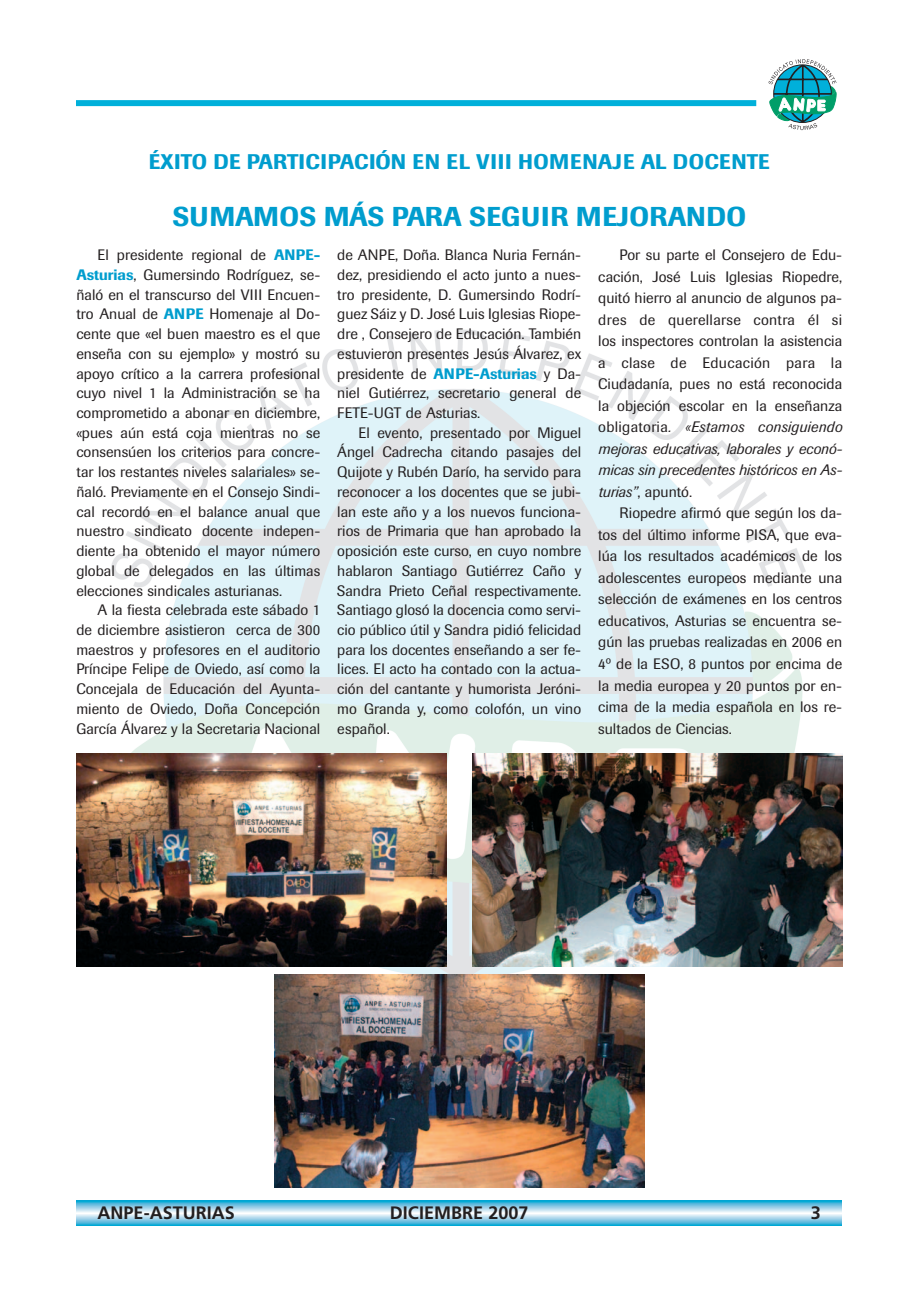
<style>
.page{position:relative;width:919px;height:1289px;background:#fff}
.page>*{position:absolute;margin:0;border:0;box-sizing:border-box;transform-origin:0 0}
.t1{font:500 27px "Imago";letter-spacing:.01em;color:#009dce}
.t2{font:500 21px "Imago";letter-spacing:.02em;color:#009dce}
.t3{font:700 18px "Frutiger LT Std";color:#231f20}
.t4{font:15px/19.6px "Imago";color:#231f20;text-align:justify}
.s1{font-weight:500;color:#009dce}
.s2{font-style:italic}
</style>
<div class="page">
<img style="left:106px;top:329px;width:706px;height:728px">
<div style="left:76px;top:1200px;width:766px;height:25px;background:#00a7d4"></div>
<svg style="left:76px;top:1223px;width:766px;height:1px"></svg>
<svg style="left:76px;top:1202px;width:766px;height:21px;background:#40b4db"></svg>
<div style="left:76px;top:1203px;width:766px;height:19px;background:#6cbee0"></div>
<div style="left:76px;top:1203px;width:766px;height:18px;background:#50b5db"></div>
<svg style="left:76px;top:1204px;width:766px;height:17px;background:#71c0e1"></svg>
<svg style="left:76px;top:1205px;width:766px;height:15px;background:#85c7e4"></svg>
<svg style="left:76px;top:1206px;width:766px;height:13px;background:#99cfe8"></svg>
<svg style="left:76px;top:1207px;width:766px;height:11px;background:#a9d5eb"></svg>
<svg style="left:76px;top:1208px;width:766px;height:9px;background:#bbddef"></svg>
<svg style="left:76px;top:1209px;width:766px;height:7px;background:#cde6f3"></svg>
<svg style="left:76px;top:1210px;width:766px;height:5px;background:#dfeef7"></svg>
<hr style="left:76px;top:1211px;width:766px;height:3px;background:#edf5fa">
<hr style="left:76px;top:1212px;width:766px;height:1px;background:#fff">
<div style="left:76px;top:100px;width:680px;height:6px;background:#00b0da"></div>
<svg style="left:768px;top:59px;width:68px;height:71px"></svg>
<img style="left:76px;top:753px;width:370px;height:213px">
<img style="left:274px;top:974px;width:370px;height:213px">
<img style="left:472px;top:753px;width:370px;height:213px">
<h2 class="t2" style="left:149px;top:154px;width:622px">ÉXITO DE PARTICIPACIÓN EN EL VIII HOMENAJE AL DOCENTE</h2>
<h1 class="t1" style="left:172px;top:207px;width:575px">SUMAMOS MÁS PARA SEGUIR MEJORANDO</h1>
<p class="t4" style="left:76px;top:247px;width:245px;text-indent:21px">El presidente regional de <span class="s1">ANPE-Asturias</span>, Gumersindo Rodríguez, se&shy;ñaló en el transcurso del VIII Encuen&shy;tro Anual de <span class="s1">ANPE</span> Homenaje al Do&shy;cente que «el buen maestro es el que enseña con su ejemplo» y mostró su apoyo crítico a la carrera profesional cuyo nivel 1 la Administración se ha comprometido a abonar en diciembre, «pues aún está coja mientras no se consensúen los criterios para concre&shy;tar los restantes niveles salariales» se&shy;ñaló. Previamente en el Consejo Sindi&shy;cal recordó en el balance anual que nuestro sindicato docente indepen&shy;diente ha obtenido el mayor número global de delegados en las últimas elecciones sindicales asturianas.</p>
<p class="t4" style="left:76px;top:601px;width:245px;text-indent:21px">A la fiesta celebrada este sábado 1 de diciembre asistieron cerca de 300 maestros y profesores en el auditorio Príncipe Felipe de Oviedo, así como la Concejala de Educación del Ayunta&shy;miento de Oviedo, Doña Concepción García Álvarez y la Secretaria Nacional</p>
<p class="t4" style="left:598px;top:246px;width:245px;line-height:21.5px;text-align:left;text-indent:21px">Por su parte el Consejero de Edu&shy;cación, José Luis Iglesias Riopedre, quitó hierro al anuncio de algunos pa&shy;dres de querellarse contra él si los inspectores controlan la asistencia a clase de Educación para la Ciudadanía, pues no está reconocida la objeción escolar en la enseñanza obligatoria<span class="s2">. «Estamos consiguiendo mejoras educativas, laborales y econó&shy;micas sin precedentes históricos en As&shy;turias”</span>, apuntó.</p>
<p class="t4" style="left:598px;top:504px;width:245px;line-height:21.5px;text-indent:21px">Riopedre afirmó que según los da&shy;tos del último informe PISA, que eva&shy;lúa los resultados académicos de los adolescentes europeos mediante una selección de exámenes en los centros educativos, Asturias se encuentra se&shy;gún las pruebas realizadas en 2006 en 4º de la ESO, 8 puntos por encima de la media europea y 20 puntos por en&shy;cima de la media española en los re&shy;sultados de Ciencias.</p>
<p class="t4" style="left:337px;top:247px;width:245px">de ANPE, Doña. Blanca Nuria Fernán&shy;dez, presidiendo el acto junto a nues&shy;tro presidente, D. Gumersindo Rodrí&shy;guez Sáiz y D. José Luis Iglesias Riope&shy;dre , Consejero de Educación. También estuvieron presentes Jesús Álvarez, ex presidente de <span class="s1">ANPE-Asturias</span> y Da&shy;niel Gutiérrez, secretario general de FETE-UGT de Asturias.</p>
<p class="t4" style="left:337px;top:424px;width:245px;text-indent:21px">El evento, presentado por Miguel Ángel Cadrecha citando pasajes del Quijote y Rubén Darío, ha servido para reconocer a los docentes que se jubi&shy;lan este año y a los nuevos funciona&shy;rios de Primaria que han aprobado la oposición este curso, en cuyo nombre hablaron Santiago Gutiérrez Caño y Sandra Prieto Ceñal respectivamente.<br>Santiago glosó la docencia como servi&shy;cio público útil y Sandra pidió felicidad para los docentes enseñando a ser fe&shy;lices. El acto ha contado con la actua&shy;ción del cantante y humorista Jeróni&shy;mo Granda y, como colofón, un vino español.</p>
<p class="t3" style="left:98px;top:1205px;width:138px">ANPE-ASTURIAS</p>
<p class="t3" style="left:390px;top:1205px;width:140px">DICIEMBRE 2007</p>
<p class="t3" style="left:810px;top:1205px;width:12px">3</p>
</div>
